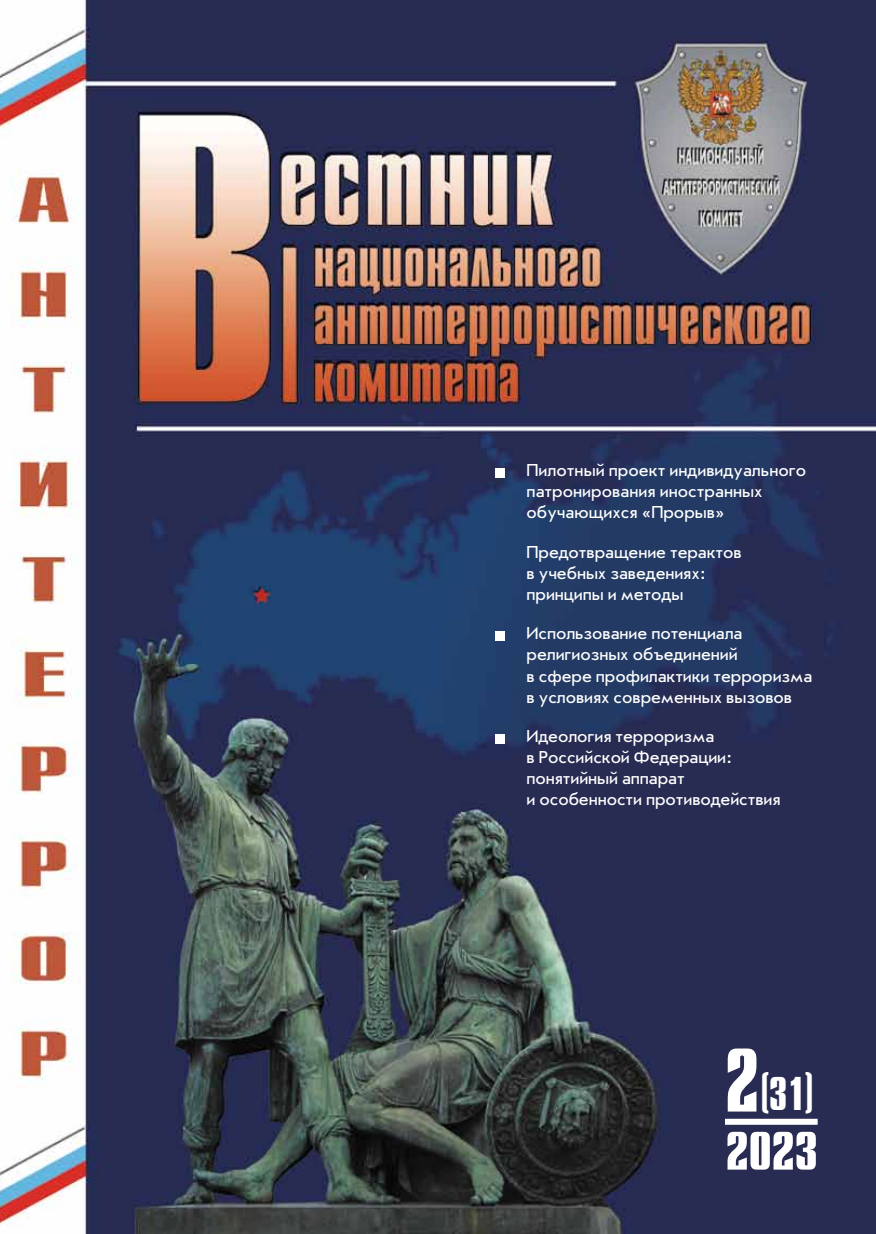
<style>
.page{position:relative;width:876px;height:1234px;background:#fff}
.page>*{position:absolute;margin:0;border:0;box-sizing:border-box;transform-origin:0 0}
.t1{font:54px "Star C";color:#fff;scale:1.1 1}
.t2{font:47.25px "Star C";color:#fff}
.t3{font:18px/21px "Journal Sans C";letter-spacing:-.005em;color:#fff}
.s1{font-size:90px}
</style>
<div class="page">
<img style="left:0;top:0;width:876px;height:1233px">
<div style="left:495px;top:468px;width:9px;height:9px;background:#fff"></div>
<div style="left:495px;top:631px;width:9px;height:9px;background:#fff"></div>
<div style="left:495px;top:734px;width:9px;height:9px;background:#fff"></div>
<div style="left:725px;top:1118px;width:93px;height:6px;background:#fff"></div>
<p class="t3" style="left:527px;top:459px;width:281px">Пилотный проект индивидуального патронирования иностранных обучающихся «Прорыв»</p>
<p class="t3" style="left:527px;top:541px;width:217px">Предотвращение терактов в учебных заведениях: принципы и методы</p>
<p class="t3" style="left:527px;top:623px;width:287px">Использование потенциала религиозных объединений<br>в сфере профилактики терроризма в условиях современных вызовов</p>
<p class="t3" style="left:527px;top:726px;width:255px">Идеология терроризма<br>в Российской Федерации: понятийный аппарат<br>и особенности противодействия</p>
<p class="t2" style="left:725px;top:1066px;width:90px"><span class="s1">2</span>(31)</p>
<p class="t1" style="left:726px;top:1123px;width:85px">2023</p>
</div>
